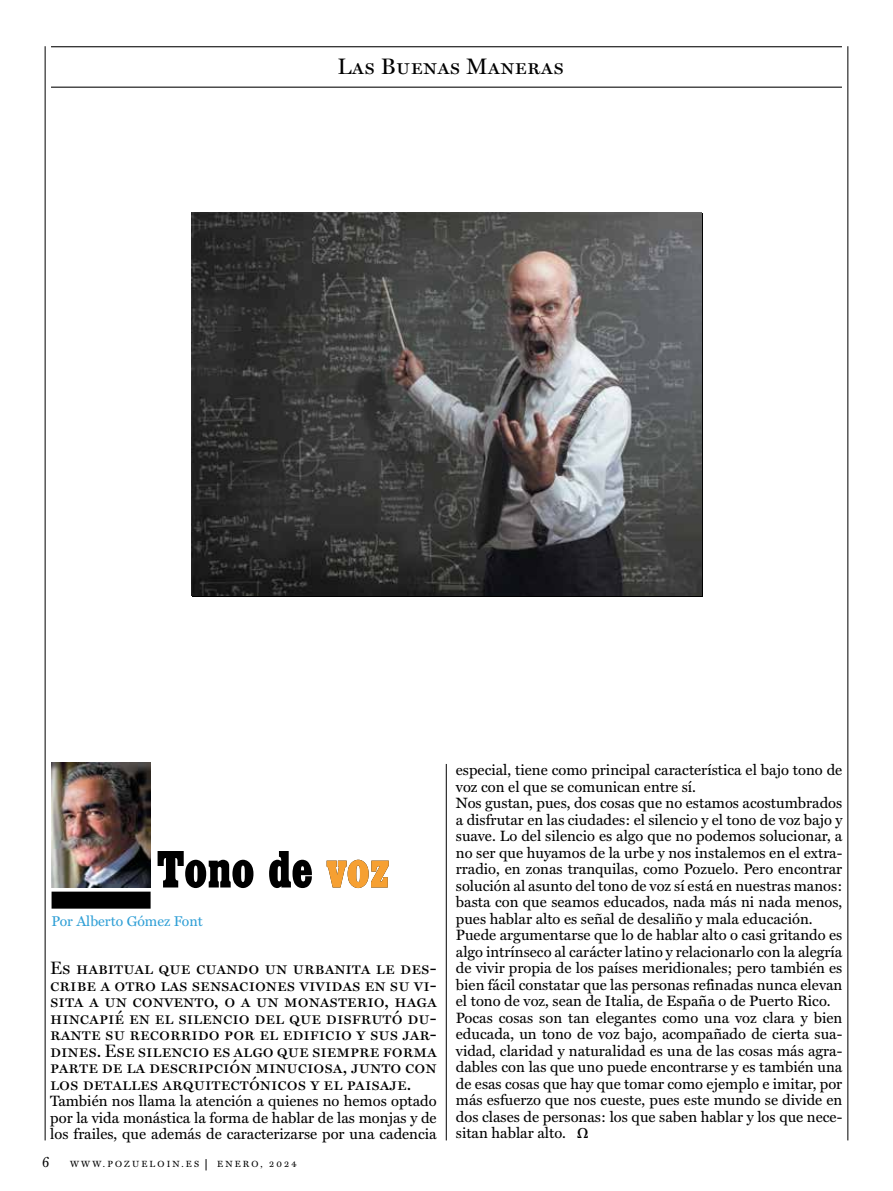
<style>
.page{position:relative;width:893px;height:1191px;background:#fff}
.page>*{position:absolute;margin:0;border:0;box-sizing:border-box;transform-origin:0 0}
.t1{font:54.75px "Egyptienne Becker D Bold Cond";color:#000}
.t2{font:22.5px "Miller Display SC";letter-spacing:.015em;color:#000}
.t3{font:18px/16.5px "Miller Display SC";color:#000;text-align:justify}
.t4{font:15px/16.5px "Miller Text";color:#000;text-align:justify}
.t5{font:14.55px "Miller Text SC";color:#000;scale:.88 1}
.t6{font:14.25px "Miller Text";color:#2f9fd6}
.t7{font:9px "Miller Text SC";letter-spacing:.24em;color:#000}
.s1{color:#f6a032}
.s2{font-family:"Adobe Hebrew";font-weight:700}
</style>
<div class="page">
<hr style="left:847px;top:46px;width:1px;height:1094px;background:#000">
<hr style="left:45px;top:46px;width:1px;height:1094px;background:#000">
<hr style="left:446px;top:764px;width:1px;height:376px;background:#000">
<img style="left:52px;top:762px;width:99px;height:125px">
<div style="left:52px;top:891px;width:99px;height:17px;background:#000"></div>
<hr style="left:51px;top:46px;width:791px;height:1px;background:#000">
<hr style="left:51px;top:87px;width:791px;height:1px;background:#000">
<img style="left:191px;top:213px;width:511px;height:382px">
<h2 class="t2" style="left:337px;top:53px;width:228px">Las Buenas Maneras</h2>
<h1 class="t1" style="left:157px;top:839px;width:234px">Tono de <span class="s1">voz</span></h1>
<p class="t6" style="left:52px;top:913px;width:153px">Por Alberto Gómez Font</p>
<p class="t3" style="left:50px;top:959px;width:388px">Es habitual que cuando un urbanita le des&shy;cribe a otro las sensaciones vividas en su vi&shy;sita a un convento, o a un monasterio, haga hincapié en el silencio del que disfrutó du&shy;rante su recorrido por el edificio y sus jar&shy;dines. Ese silencio es algo que siempre forma parte de la descripción minuciosa, junto con los detalles arquitectónicos y el paisaje.</p>
<p class="t4" style="left:50px;top:1092px;width:388px">También nos llama la atención a quienes no hemos optado por la vida monástica la forma de hablar de las monjas y de los frailes, que además de caracterizarse por una cadencia</p>
<p class="t5" style="left:42px;top:1153px;width:10px">6</p>
<p class="t7" style="left:70px;top:1158px;width:131px">WWW.POZUELOIN.ES</p>
<p class="t7" style="left:217px;top:1158px;width:81px">ENERO, 2024</p>
<p class="t4" style="left:456px;top:761px;width:388px;text-align:left">especial, tiene como principal característica el bajo tono de voz con el que se comunican entre sí.<br>Nos gustan, pues, dos cosas que no estamos acostumbrados a disfrutar en las ciudades: el silencio y el tono de voz bajo y suave. Lo del silencio es algo que no podemos solucionar, a no ser que huyamos de la urbe y nos instalemos en el extra&shy;rradio, en zonas tranquilas, como Pozuelo. Pero encontrar solución al asunto del tono de voz sí está en nuestras manos: basta con que seamos educados, nada más ni nada menos, pues hablar alto es señal de desaliño y mala educación.<br>Puede argumentarse que lo de hablar alto o casi gritando es algo intrínseco al carácter latino y relacionarlo con la alegría de vivir propia de los países meridionales; pero también es bien fácil constatar que las personas refinadas nunca elevan el tono de voz, sean de Italia, de España o de Puerto Rico.<br>Pocas cosas son tan elegantes como una voz clara y bien educada, un tono de voz bajo, acompañado de cierta sua&shy;vidad, claridad y naturalidad es una de las cosas más agra&shy;dables con las que uno puede encontrarse y es también una de esas cosas que hay que tomar como ejemplo e imitar, por más esfuerzo que nos cueste, pues este mundo se divide en dos clases de personas: los que saben hablar y los que nece&shy;sitan hablar alto. <span class="s2">Ω</span></p>
</div>
